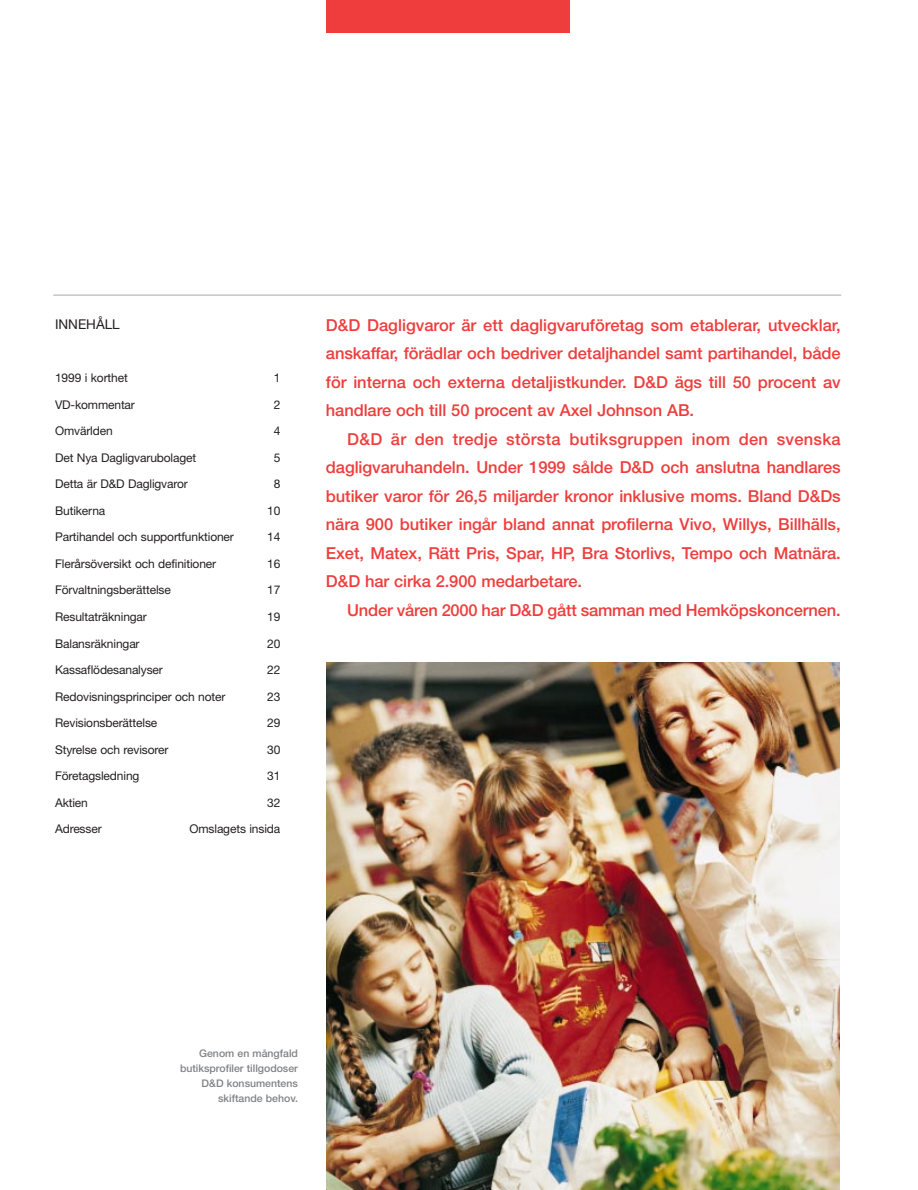
<style>
.page{position:relative;width:918px;height:1190px;background:#fff}
.page>*{position:absolute;margin:0;border:0;box-sizing:border-box;transform-origin:0 0}
.t1{font:500 16.5px/28.5px "Helvetica Neue";letter-spacing:-.005em;color:#ee3d3c;text-align:justify}
.t2{font:13.5px "Helvetica Neue";color:#231f20}
.t3{font:12px "Helvetica Neue";letter-spacing:-.01em;color:#231f20}
.t4{font:500 10.5px/15px "Helvetica Neue";color:#808285;text-align:right}
</style>
<div class="page">
<hr style="left:53px;top:295px;width:788px;height:1px;background:#a8a9ad">
<div style="left:327px;top:0;width:243px;height:33px;background:#ee3d3c"></div>
<img style="left:327px;top:662px;width:513px;height:527px">
<p class="t2" style="left:55px;top:319px;width:66px">INNEHÅLL</p>
<p class="t3" style="left:55px;top:373px;width:74px">1999 i korthet</p>
<p class="t3" style="left:274px;top:373px;width:8px">1</p>
<p class="t3" style="left:55px;top:400px;width:81px">VD-kommentar</p>
<p class="t3" style="left:274px;top:400px;width:8px">2</p>
<p class="t3" style="left:55px;top:427px;width:59px">Omvärlden</p>
<p class="t3" style="left:274px;top:427px;width:8px">4</p>
<p class="t3" style="left:55px;top:453px;width:143px">Det Nya Dagligvarubolaget</p>
<p class="t3" style="left:274px;top:453px;width:8px">5</p>
<p class="t3" style="left:55px;top:480px;width:134px">Detta är D&amp;D Dagligvaror</p>
<p class="t3" style="left:274px;top:480px;width:8px">8</p>
<p class="t3" style="left:55px;top:506px;width:52px">Butikerna</p>
<p class="t3" style="left:267px;top:506px;width:15px">10</p>
<p class="t3" style="left:55px;top:533px;width:180px">Partihandel och supportfunktioner</p>
<p class="t3" style="left:267px;top:533px;width:15px">14</p>
<p class="t3" style="left:55px;top:559px;width:163px">Flerårsöversikt och definitioner</p>
<p class="t3" style="left:267px;top:559px;width:15px">16</p>
<p class="t3" style="left:55px;top:586px;width:117px">Förvaltningsberättelse</p>
<p class="t3" style="left:267px;top:586px;width:15px">17</p>
<p class="t3" style="left:55px;top:612px;width:93px">Resultaträkningar</p>
<p class="t3" style="left:267px;top:612px;width:15px">19</p>
<p class="t3" style="left:55px;top:639px;width:86px">Balansräkningar</p>
<p class="t3" style="left:267px;top:639px;width:15px">20</p>
<p class="t3" style="left:55px;top:665px;width:109px">Kassaflödesanalyser</p>
<p class="t3" style="left:267px;top:665px;width:15px">22</p>
<p class="t3" style="left:55px;top:692px;width:172px">Redovisningsprinciper och noter</p>
<p class="t3" style="left:267px;top:692px;width:15px">23</p>
<p class="t3" style="left:55px;top:718px;width:104px">Revisionsberättelse</p>
<p class="t3" style="left:267px;top:718px;width:15px">29</p>
<p class="t3" style="left:55px;top:745px;width:115px">Styrelse och revisorer</p>
<p class="t3" style="left:267px;top:745px;width:15px">30</p>
<p class="t3" style="left:55px;top:771px;width:86px">Företagsledning</p>
<p class="t3" style="left:267px;top:771px;width:15px">31</p>
<p class="t3" style="left:55px;top:798px;width:34px">Aktien</p>
<p class="t3" style="left:267px;top:798px;width:15px">32</p>
<p class="t3" style="left:55px;top:824px;width:48px">Adresser</p>
<p class="t3" style="left:190px;top:824px;width:92px">Omslagets insida</p>
<p class="t1" style="left:326px;top:312px;width:516px">D&amp;D Dagligvaror är ett dagligvaruföretag som etablerar, utvecklar, anskaffar, förädlar och bedriver detaljhandel samt partihandel, både för interna och externa detaljistkunder. D&amp;D ägs till 50 procent av handlare och till 50 procent av Axel Johnson AB.</p>
<p class="t1" style="left:326px;top:426px;width:516px;text-indent:21px">D&amp;D är den tredje största butiksgruppen inom den svenska dagligvaruhandeln. Under 1999 sålde D&amp;D och anslutna handlares butiker varor för 26,5 miljarder kronor inklusive moms. Bland D&amp;Ds nära 900 butiker ingår bland annat profilerna Vivo, Willys, Billhälls, Exet, Matex, Rätt Pris, Spar, HP, Bra Storlivs, Tempo och Matnära.<br>D&amp;D har cirka 2.900 medarbetare.</p>
<p class="t1" style="left:347px;top:597px;width:495px">Under våren 2000 har D&amp;D gått samman med Hemköpskoncernen.</p>
<p class="t4" style="left:180px;top:1046px;width:119px">Genom en mångfald butiksprofiler tillgodoser<br>D&amp;D konsumentens skiftande behov.</p>
</div>
